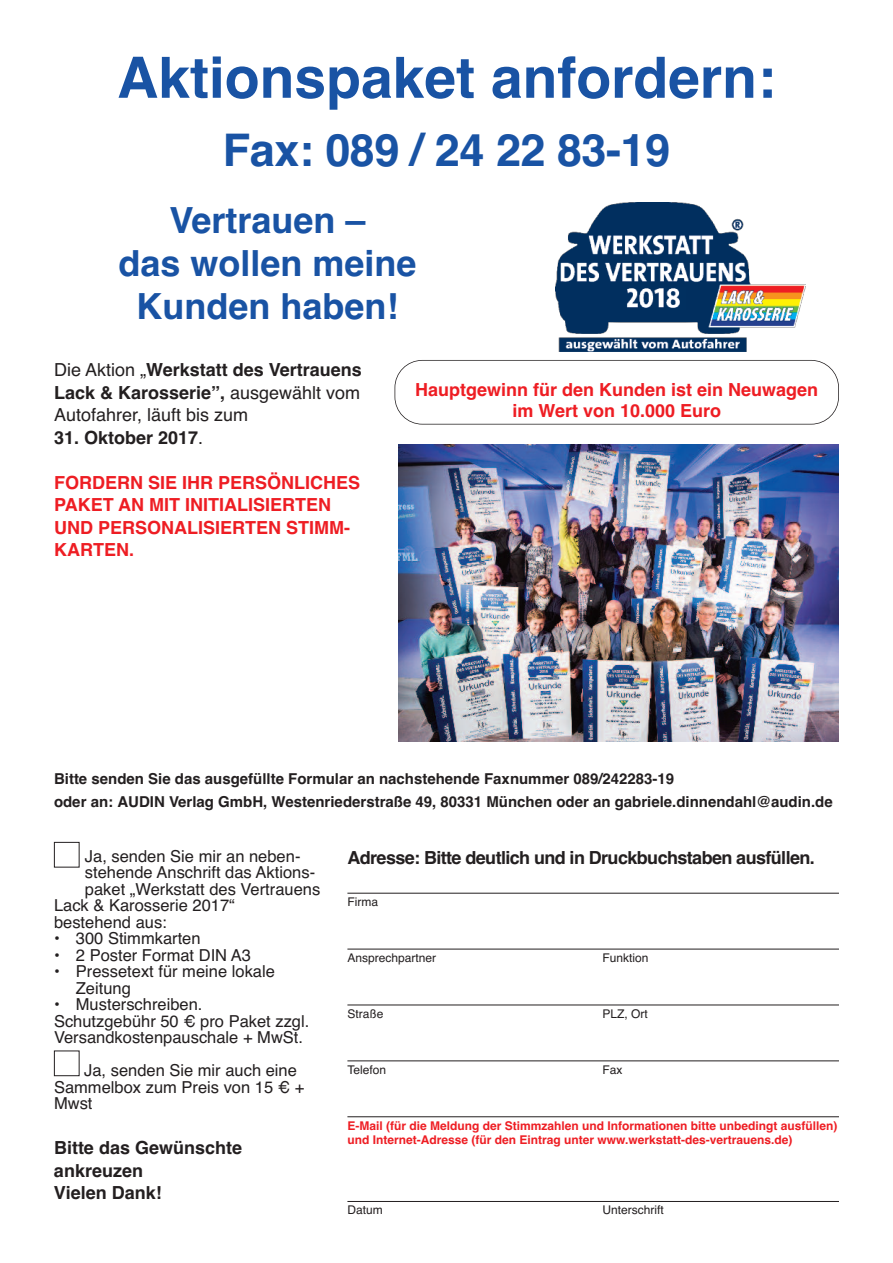
<style>
.page{position:relative;width:893px;height:1263px;background:#fff}
.page>*{position:absolute;margin:0;border:0;box-sizing:border-box;transform-origin:0 0}
.t1{font:700 57px "Helvetica";color:#1953a4}
.t2{font:700 45px "Helvetica";letter-spacing:-.01em;color:#1953a4}
.t3{font:700 36px/43.2px "Helvetica";color:#1953a4;text-align:center}
.t4{font:700 18px/22.5px "Helvetica";color:#ee1d23}
.t5{font:18px/22.5px "Helvetica";color:#231f20;text-align:justify}
.t6{font:700 18px/22.5px "Helvetica";color:#231f20}
.t7{font:700 18px "Helvetica";letter-spacing:-.035em;color:#231f20}
.t8{font:16.5px/16.5px "Helvetica";color:#231f20}
.t9{font:700 15px/22.5px "Helvetica";color:#231f20}
.t10{font:700 12px/14.4px "Helvetica";color:#ee1d23}
.t11{font:12px "Helvetica";color:#231f20}
.s1{font-weight:700}
.s2{font-weight:400}
</style>
<div class="page">
<hr style="left:347px;top:893px;width:492px;height:1px;background:#231f20">
<hr style="left:347px;top:949px;width:492px;height:1px;background:#231f20">
<hr style="left:347px;top:1004px;width:492px;height:1px;background:#231f20">
<hr style="left:347px;top:1060px;width:492px;height:1px;background:#231f20">
<hr style="left:347px;top:1116px;width:492px;height:1px;background:#231f20">
<hr style="left:347px;top:1201px;width:492px;height:1px;background:#231f20">
<div style="left:394px;top:360px;width:445px;height:65px;border:2px solid #231f20;border-radius:28px"></div>
<img style="left:398px;top:445px;width:441px;height:297px">
<div style="left:54px;top:1050px;width:26px;height:26px;border:1px solid #231f20"></div>
<div style="left:54px;top:842px;width:26px;height:25px;border:1px solid #231f20"></div>
<img style="left:555px;top:203px;width:251px;height:149px">
<h1 class="t1" style="left:117px;top:45px;width:660px">Aktionspaket anfordern:</h1>
<h2 class="t2" style="left:223px;top:124px;width:449px">Fax: 089 / 24 22 83-19</h2>
<h3 class="t3" style="left:118px;top:199px;width:300px">Vertrauen –<br>das wollen meine<br>Kunden haben!</h3>
<p class="t5" style="left:54px;top:359px;width:309px">Die Aktion „<span class="s1">Werkstatt des Vertrauens Lack &amp; Karosserie”,</span> ausgewählt vom Autofahrer, läuft bis zum</p>
<p class="t6" style="left:54px;top:426px;width:151px">31. Oktober 2017<span class="s2">.</span></p>
<p class="t4" style="left:54px;top:471px;width:308px">FORDERN SIE IHR PERSÖNLICHES<br>PAKET AN MIT INITIALISIERTEN<br>UND PERSONALISIERTEN STIMM-<br>KARTEN.</p>
<p class="t4" style="left:415px;top:379px;width:405px;line-height:21.6px;text-align:center">Hauptgewinn für den Kunden ist ein Neuwagen im Wert von 10.000 Euro</p>
<p class="t9" style="left:54px;top:768px;width:780px">Bitte senden Sie das ausgefüllte Formular an nachstehende Faxnummer 089/242283-19<br>oder an: AUDIN Verlag GmbH, Westenriederstraße 49, 80331 München oder an gabriele.dinnendahl@audin.de</p>
<p class="t8" style="left:85px;top:848px;width:217px">Ja, senden Sie mir an neben-</p>
<p class="t8" style="left:85px;top:864px;width:232px">stehende Anschrift das Aktions-</p>
<p class="t8" style="left:85px;top:881px;width:237px">paket „Werkstatt des Vertrauens</p>
<p class="t8" style="left:54px;top:897px;width:182px">Lack &amp; Karosserie 2017“</p>
<p class="t8" style="left:54px;top:914px;width:114px">bestehend aus:</p>
<p class="t8" style="left:54px;top:930px;width:148px">• 300 Stimmkarten</p>
<p class="t8" style="left:54px;top:947px;width:199px">• 2 Poster Format DIN A3</p>
<p class="t8" style="left:76px;top:963px;width:201px;text-indent:-22px">• Pressetext für meine lokale<br>Zeitung</p>
<p class="t8" style="left:54px;top:996px;width:257px">• Musterschreiben.<br>Schutzgebühr 50 € pro Paket zzgl.<br>Versandkostenpauschale + MwSt.</p>
<p class="t8" style="left:54px;top:1062px;width:252px;text-indent:30px">Ja, senden Sie mir auch eine<br>Sammelbox zum Preis von 15 € +<br>Mwst</p>
<p class="t6" style="left:54px;top:1136px;width:190px">Bitte das Gewünschte ankreuzen<br>Vielen Dank!</p>
<p class="t7" style="left:347px;top:847px;width:469px">Adresse: Bitte deutlich und in Druckbuchstaben ausfüllen.</p>
<p class="t11" style="left:347px;top:895px;width:32px">Firma</p>
<p class="t11" style="left:347px;top:951px;width:90px">Ansprechpartner</p>
<p class="t11" style="left:603px;top:951px;width:48px">Funktion</p>
<p class="t11" style="left:347px;top:1007px;width:38px">Straße</p>
<p class="t11" style="left:603px;top:1007px;width:47px">PLZ, Ort</p>
<p class="t11" style="left:347px;top:1063px;width:40px">Telefon</p>
<p class="t11" style="left:603px;top:1063px;width:22px">Fax</p>
<p class="t10" style="left:347px;top:1118px;width:491px">E-Mail (für die Meldung der Stimmzahlen und Informationen bitte unbedingt ausfüllen) und Internet-Adresse (für den Eintrag unter www.werkstatt-des-vertrauens.de)</p>
<p class="t11" style="left:347px;top:1203px;width:37px">Datum</p>
<p class="t11" style="left:603px;top:1203px;width:63px">Unterschrift</p>
</div>
